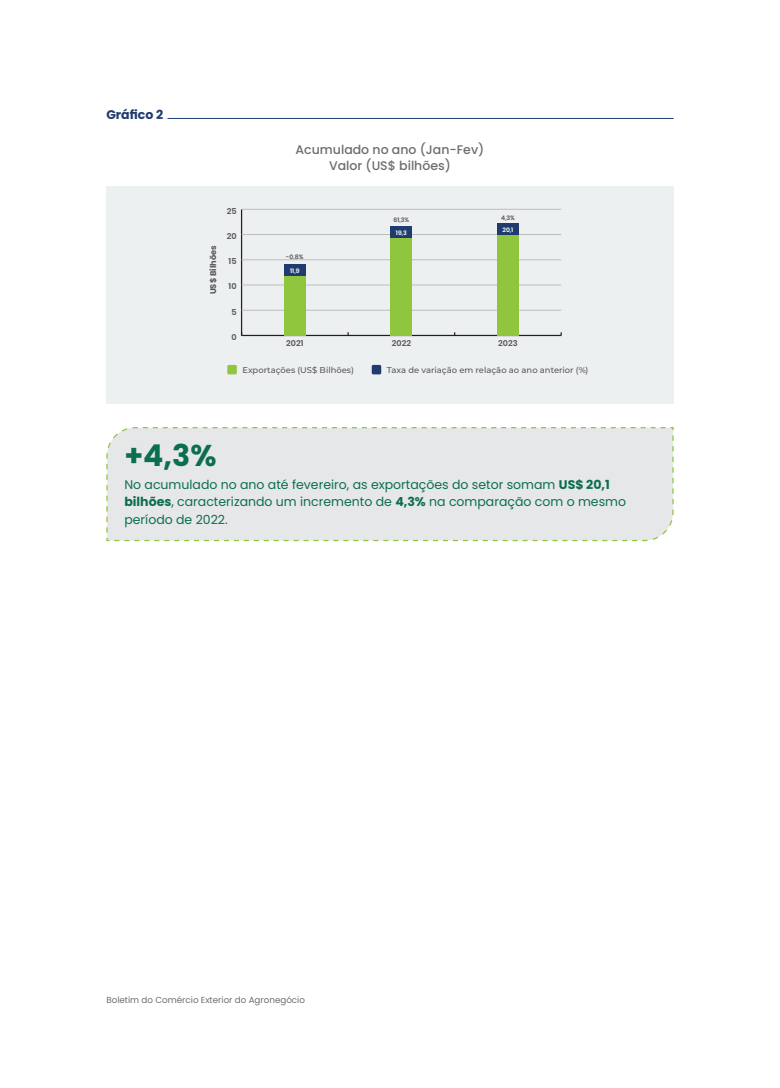
<style>
.page{position:relative;width:780px;height:1088px;background:#fff}
.page>*{position:absolute;margin:0;border:0;box-sizing:border-box;transform-origin:0 0}
.t1{font:700 30px "Poppins";color:#0c6e50}
.t2{font:12.5px/17.5px "Poppins";color:#0c6e50}
.t3{font:500 12.5px/16.2px "Poppins";color:#6c6d70;text-align:center}
.t4{font:700 12.5px "Poppins";color:#1f3b6f}
.t5{font:8.75px "Poppins";color:#6c6d70}
.t6{font:500 8.38px "Montserrat";color:#57585a}
.t7{font:600 8.25px "Poppins";color:#57585a}
.t8{font:700 8.25px "Poppins";color:#57585a}
.t9{font:600 6.25px "Poppins";color:#57585a}
.t10{font:600 6.25px "Poppins";color:#fff}
.s1{font-weight:700}
</style>
<div class="page">
<div style="left:106px;top:427px;width:568px;height:115px;background:#e6e7e9"></div>
<div style="left:106px;top:186px;width:567px;height:218px;background:#edf0f1"></div>
<div style="left:227px;top:365px;width:10px;height:9px;background:#8fc63e;border-radius:2px"></div>
<div style="left:372px;top:365px;width:9px;height:9px;background:#1f3b6f;border-radius:2px"></div>
<hr style="left:241px;top:209px;width:1px;height:126px;background:#231f20">
<hr style="left:241px;top:335px;width:320px;height:1px;background:#231f20">
<hr style="left:241px;top:310px;width:320px;height:1px;background:#bcbdc0">
<hr style="left:241px;top:285px;width:320px;height:1px;background:#bcbdc0">
<hr style="left:241px;top:259px;width:320px;height:1px;background:#bcbdc0">
<hr style="left:241px;top:234px;width:320px;height:1px;background:#bcbdc0">
<hr style="left:241px;top:209px;width:320px;height:1px;background:#bcbdc0">
<div style="left:284px;top:275px;width:21px;height:60px;background:#8fc63e"></div>
<div style="left:391px;top:238px;width:21px;height:97px;background:#8fc63e"></div>
<div style="left:497px;top:234px;width:21px;height:101px;background:#8fc63e"></div>
<div style="left:390px;top:227px;width:22px;height:11px;background:#1f3b6f"></div>
<div style="left:284px;top:264px;width:21px;height:12px;background:#1f3b6f"></div>
<div style="left:497px;top:224px;width:21px;height:11px;background:#1f3b6f"></div>
<hr style="left:167px;top:118px;width:506px;height:1px;background:#1f3b6f">
<p class="t4" style="left:106px;top:108px;width:58px">Gráfico 2</p>
<p class="t3" style="left:295px;top:142px;width:190px">Acumulado no ano (Jan-Fev)<br>Valor (US$ bilhões)</p>
<p class="t8" style="left:208px;top:294px;width:50px;rotate:-90deg">US$ Bilhões</p>
<p class="t7" style="left:227px;top:206px;width:11px">25</p>
<p class="t7" style="left:227px;top:231px;width:11px">20</p>
<p class="t7" style="left:229px;top:256px;width:9px">15</p>
<p class="t7" style="left:229px;top:282px;width:9px">10</p>
<p class="t7" style="left:231px;top:307px;width:7px">5</p>
<p class="t7" style="left:231px;top:332px;width:7px">0</p>
<p class="t9" style="left:286px;top:253px;width:19px">-0,8%</p>
<p class="t10" style="left:290px;top:267px;width:11px">11,9</p>
<p class="t9" style="left:393px;top:216px;width:17px">61,3%</p>
<p class="t10" style="left:396px;top:229px;width:12px">19,3</p>
<p class="t9" style="left:501px;top:214px;width:15px">4,3%</p>
<p class="t10" style="left:502px;top:226px;width:12px">20,1</p>
<p class="t7" style="left:286px;top:339px;width:19px">2021</p>
<p class="t7" style="left:392px;top:339px;width:21px">2022</p>
<p class="t7" style="left:498px;top:339px;width:21px">2023</p>
<p class="t6" style="left:242px;top:364px;width:113px">Exportações (US$ Bilhões)</p>
<p class="t6" style="left:387px;top:364px;width:203px">Taxa de variação em relação ao ano anterior (%)</p>
<h1 class="t1" style="left:124px;top:438px;width:94px">+4,3%</h1>
<p class="t2" style="left:124px;top:476px;width:503px">No acumulado no ano até fevereiro, as exportações do setor somam <span class="s1">US$ 20,1 bilhões</span>, caracterizando um incremento de <span class="s1">4,3%</span> na comparação com o mesmo período de 2022.</p>
<p class="t5" style="left:106px;top:995px;width:200px">Boletim do Comércio Exterior do Agronegócio</p>
</div>
